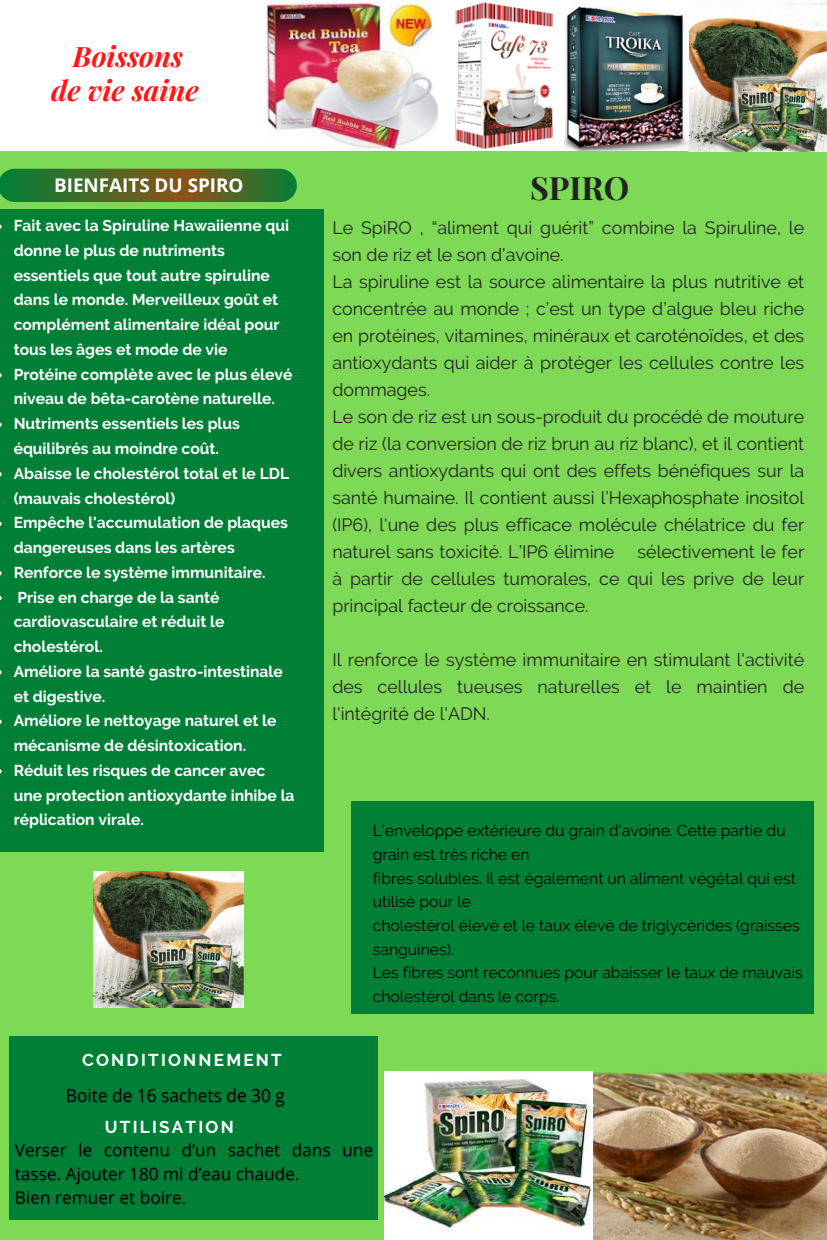
<style>
.page{position:relative;width:827px;height:1240px;background:#7ed957}
.page>*{position:absolute;margin:0;border:0;box-sizing:border-box;transform-origin:0 0}
.t1{font:700 32.25px "Playfair Display";color:#222}
.t2{font:italic 700 28.2px "Playfair Display";color:#ff1616}
.t3{font:700 18.9px "Open Sans";color:#fff}
.t4{font:17.85px/27px "Raleway";color:#222;text-align:justify}
.t5{font:700 17.1px "Raleway";letter-spacing:.13em;color:#fff}
.t6{font:15.75px/23.7px "Raleway";color:#000}
.t7{font:700 15.6px/24.8px "Raleway";color:#fff}
</style>
<div class="page">
<svg style="left:0;top:169px;width:297px;height:33px"></svg>
<div style="left:0;top:209px;width:324px;height:643px;background:#008037"></div>
<div style="left:352px;top:801px;width:462px;height:212px;background:#008037"></div>
<div style="left:10px;top:1036px;width:368px;height:184px;background:#008037"></div>
<div style="left:0;top:0;width:265px;height:66px;background:#fff"></div>
<div style="left:0;top:38px;width:265px;height:113px;background:#fff"></div>
<img style="left:265px;top:0;width:562px;height:151px">
<img style="left:93px;top:871px;width:151px;height:137px">
<img style="left:576px;top:1072px;width:251px;height:168px">
<img style="left:385px;top:1072px;width:208px;height:167px">
<img style="left:67px;top:1088px;width:218px;height:20px">
<img style="left:14px;top:1142px;width:359px;height:63px">
<p class="t2" style="left:73px;top:37px;width:112px">Boissons</p>
<p class="t2" style="left:51px;top:70px;width:149px">de vie saine</p>
<p class="t3" style="left:54px;top:172px;width:191px">BIENFAITS DU SPIRO</p>
<p class="t7" style="left:14px;top:213px;width:277px">Fait avec la Spiruline Hawaiienne qui donne le plus de nutriments essentiels que tout autre spiruline dans le monde. Merveilleux goût et complément alimentaire idéal pour tous les âges et mode de vie</p>
<p class="t7" style="left:14px;top:362px;width:280px">Protéine complète avec le plus élevé niveau de bêta-carotène naturelle.</p>
<p class="t7" style="left:14px;top:411px;width:228px">Nutriments essentiels les plus équilibrés au moindre coût.</p>
<p class="t7" style="left:14px;top:461px;width:277px">Abaisse le cholestérol total et le LDL (mauvais cholestérol)</p>
<p class="t7" style="left:14px;top:510px;width:276px">Empêche l'accumulation de plaques dangereuses dans les artères</p>
<p class="t7" style="left:14px;top:560px;width:253px">Renforce le système immunitaire.</p>
<p class="t7" style="left:14px;top:585px;width:212px">Prise en charge de la santé cardiovasculaire et réduit le cholestérol.</p>
<p class="t7" style="left:14px;top:659px;width:271px">Améliore la santé gastro-intestinale et digestive.</p>
<p class="t7" style="left:14px;top:708px;width:264px">Améliore le nettoyage naturel et le mécanisme de désintoxication.</p>
<p class="t7" style="left:14px;top:758px;width:282px">Réduit les risques de cancer avec une protection antioxydante inhibe la réplication virale.</p>
<p class="t5" style="left:82px;top:1050px;width:201px">CONDITIONNEMENT</p>
<p class="t5" style="left:105px;top:1116px;width:131px">UTILISATION</p>
<p class="t1" style="left:530px;top:165px;width:101px">SPIRO</p>
<p class="t4" style="left:332px;top:214px;width:473px">Le SpiRO , “aliment qui guérit” combine la Spiruline, le son de riz et le son d’avoine.</p>
<p class="t4" style="left:332px;top:268px;width:473px">La spiruline est la source alimentaire la plus nutritive et concentrée au monde ; c’est un type d’algue bleu riche en protéines, vitamines, minéraux et caroténoïdes, et des antioxydants qui aider à protéger les cellules contre les dommages.</p>
<p class="t4" style="left:332px;top:403px;width:473px">Le son de riz est un sous-produit du procédé de mouture de riz (la conversion de riz brun au riz blanc), et il contient divers antioxydants qui ont des effets bénéfiques sur la santé humaine. Il contient aussi l’Hexaphosphate inositol (IP6), l'une des plus efficace molécule chélatrice du fer naturel sans toxicité. L’IP6 élimine</p>
<p class="t4" style="left:332px;top:538px;width:473px;text-indent:305px">sélectivement le fer à partir de cellules tumorales, ce qui les prive de leur principal facteur de croissance.</p>
<p class="t4" style="left:332px;top:646px;width:473px">Il renforce le système immunitaire en stimulant l'activité des cellules tueuses naturelles et le maintien de l'intégrité de l'ADN.</p>
<p class="t6" style="left:373px;top:819px;width:414px">L'enveloppe extérieure du grain d'avoine. Cette partie du grain est très riche en</p>
<p class="t6" style="left:373px;top:866px;width:425px">fibres solubles. Il est également un aliment végétal qui est utilisé pour le</p>
<p class="t6" style="left:373px;top:913px;width:428px">cholestérol élevé et le taux élevé de triglycérides (graisses sanguines).</p>
<p class="t6" style="left:373px;top:961px;width:432px">Les fibres sont reconnues pour abaisser le taux de mauvais cholestérol dans le corps.</p>
</div>
